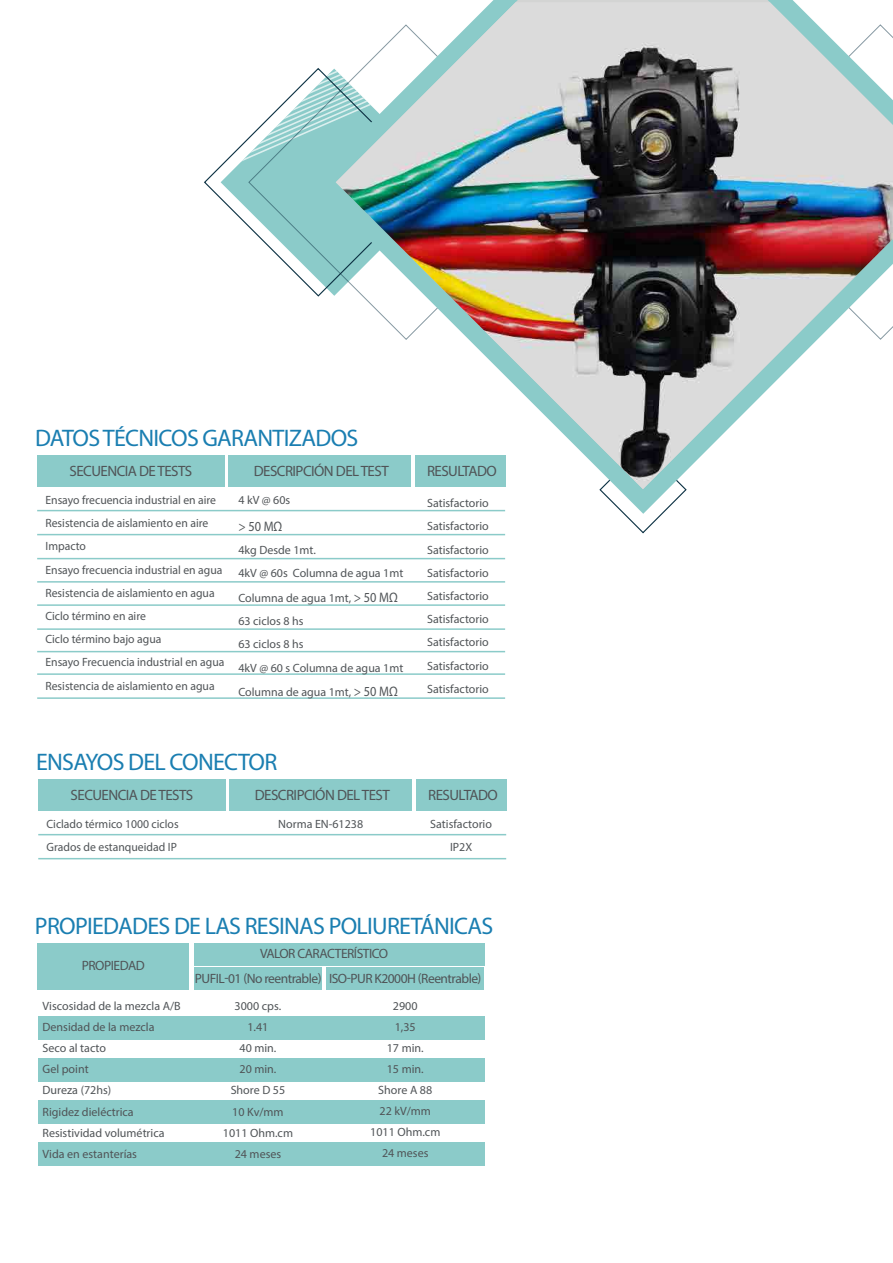
<style>
.page{position:relative;width:893px;height:1263px;background:#fff}
.page>*{position:absolute;margin:0;border:0;box-sizing:border-box;transform-origin:0 0}
.t1{font:24px "Myriad Pro";letter-spacing:-.03em;color:#1a7eb1}
.t2{font:15px "Myriad Pro";letter-spacing:-.035em;color:#505457}
.t3{font:13.8px "Myriad Pro";color:#505457;scale:.89 1}
.t4{font:13.5px/24.9px "Myriad Pro";letter-spacing:-.035em;color:#505457}
.t5{font:12px/23.2px "Myriad Pro";color:#505457}
.s1{font-size:13.8px}
</style>
<div class="page">
<svg style="left:204px;top:137px;width:45px;height:91px"></svg>
<svg style="left:249px;top:75px;width:62px;height:215px"></svg>
<svg style="left:623px;top:514px;width:40px;height:20px"></svg>
<svg style="left:311px;top:68px;width:376px;height:446px"></svg>
<img style="left:336px;top:2px;width:557px;height:487px">
<div style="left:415px;top:455px;width:90px;height:32px;background:#8bcbc9"></div>
<div style="left:229px;top:455px;width:182px;height:32px;background:#8bcbc9"></div>
<div style="left:37px;top:455px;width:188px;height:31px;background:#8bcbc9"></div>
<hr style="left:37px;top:510px;width:468px;height:1px;background:#8bcbc9">
<hr style="left:37px;top:534px;width:468px;height:1px;background:#8bcbc9">
<hr style="left:37px;top:558px;width:468px;height:1px;background:#8bcbc9">
<hr style="left:37px;top:604px;width:468px;height:2px;background:#8bcbc9">
<hr style="left:37px;top:628px;width:468px;height:2px;background:#8bcbc9">
<hr style="left:37px;top:651px;width:468px;height:1px;background:#8bcbc9">
<hr style="left:37px;top:673px;width:468px;height:2px;background:#8bcbc9">
<hr style="left:37px;top:697px;width:468px;height:2px;background:#8bcbc9">
<hr style="left:37px;top:581px;width:468px;height:2px;background:#8bcbc9">
<div style="left:416px;top:779px;width:90px;height:32px;background:#8bcbc9"></div>
<div style="left:230px;top:779px;width:182px;height:32px;background:#8bcbc9"></div>
<div style="left:38px;top:779px;width:188px;height:31px;background:#8bcbc9"></div>
<hr style="left:38px;top:834px;width:468px;height:1px;background:#8bcbc9">
<hr style="left:38px;top:858px;width:468px;height:1px;background:#8bcbc9">
<div style="left:38px;top:1143px;width:446px;height:23px;background:#8bcbc9"></div>
<div style="left:38px;top:1017px;width:446px;height:23px;background:#8bcbc9"></div>
<div style="left:38px;top:1059px;width:446px;height:23px;background:#8bcbc9"></div>
<div style="left:38px;top:1101px;width:446px;height:23px;background:#8bcbc9"></div>
<div style="left:37px;top:943px;width:152px;height:47px;background:#8bcbc9"></div>
<div style="left:194px;top:943px;width:290px;height:23px;background:#8bcbc9"></div>
<div style="left:194px;top:967px;width:128px;height:23px;background:#8bcbc9"></div>
<div style="left:326px;top:967px;width:158px;height:23px;background:#8bcbc9"></div>
<h1 class="t1" style="left:35px;top:423px;width:325px">DATOS TÉCNICOS GARANTIZADOS</h1>
<p class="t2" style="left:70px;top:462px;width:124px">SECUENCIA DE TESTS</p>
<p class="t2" style="left:254px;top:462px;width:136px">DESCRIPCIÓN DEL TEST</p>
<p class="t2" style="left:427px;top:462px;width:71px">RESULTADO</p>
<p class="t5" style="left:45px;top:488px;width:180px">Ensayo frecuencia industrial en aire<br>Resistencia de aislamiento en aire<br>Impacto<br>Ensayo frecuencia industrial en agua<br>Resistencia de aislamiento en agua<br>Ciclo término en aire<br>Ciclo término bajo agua<br>Ensayo Frecuencia industrial en agua<br>Resistencia de aislamiento en agua</p>
<p class="t5" style="left:427px;top:491px;width:63px;text-align:justify">Satisfactorio Satisfactorio Satisfactorio Satisfactorio Satisfactorio Satisfactorio Satisfactorio Satisfactorio Satisfactorio</p>
<p class="t5" style="left:238px;top:488px;width:53px">4 kV @ 60s</p>
<p class="t3" style="left:238px;top:518px;width:51px">&gt; 50 MΩ</p>
<p class="t5" style="left:238px;top:538px;width:166px">4kg Desde 1mt.<br>4kV @ 60s Columna de agua 1mt</p>
<p class="t5" style="left:238px;top:586px;width:166px">Columna de agua 1mt, <span class="s1">&gt; 50 MΩ<br></span>63 ciclos 8 hs<br>63 ciclos 8 hs<br>4kV @ 60 s Columna de agua 1mt</p>
<p class="t5" style="left:238px;top:681px;width:161px">Columna de agua 1mt, <span class="s1">&gt; 50 MΩ</span></p>
<h1 class="t1" style="left:36px;top:747px;width:243px">ENSAYOS DEL CONECTOR</h1>
<p class="t2" style="left:71px;top:786px;width:124px">SECUENCIA DE TESTS</p>
<p class="t2" style="left:255px;top:786px;width:136px">DESCRIPCIÓN DEL TEST</p>
<p class="t2" style="left:428px;top:786px;width:71px">RESULTADO</p>
<p class="t5" style="left:47px;top:812px;width:134px">Ciclado térmico 1000 ciclos<br>Grados de estanqueidad IP</p>
<p class="t5" style="left:430px;top:812px;width:63px;text-align:center">Satisfactorio<br>IP2X</p>
<p class="t5" style="left:278px;top:812px;width:86px">Norma EN-61238</p>
<h1 class="t1" style="left:35px;top:911px;width:460px">PROPIEDADES DE LAS RESINAS POLIURETÁNICAS</h1>
<p class="t4" style="left:82px;top:953px;width:65px">PROPIEDAD</p>
<p class="t4" style="left:195px;top:941px;width:288px;text-indent:65px">VALOR CARACTERÍSTICO<br>PUFIL-01 (No reentrable) ISO-PUR K2000H (Reentrable)</p>
<p class="t5" style="left:43px;top:996px;width:140px;line-height:21px">Viscosidad de la mezcla A/B<br>Densidad de la mezcla<br>Seco al tacto<br>Gel point<br>Dureza (72hs)<br>Rigidez dieléctrica<br>Resistividad volumétrica<br>Vida en estanterías</p>
<p class="t5" style="left:223px;top:996px;width:72px;line-height:21px;text-align:center">3000 cps.<br>1.41<br>40 min.<br>20 min.<br>Shore D 55<br>10 Kv/mm<br>1011 Ohm.cm<br>24 meses</p>
<p class="t5" style="left:370px;top:995px;width:72px;line-height:21px;text-align:center">2900<br>1,35<br>17 min.<br>15 min.<br>Shore A 88<br>22 kV/mm<br>1011 Ohm.cm<br>24 meses</p>
</div>
